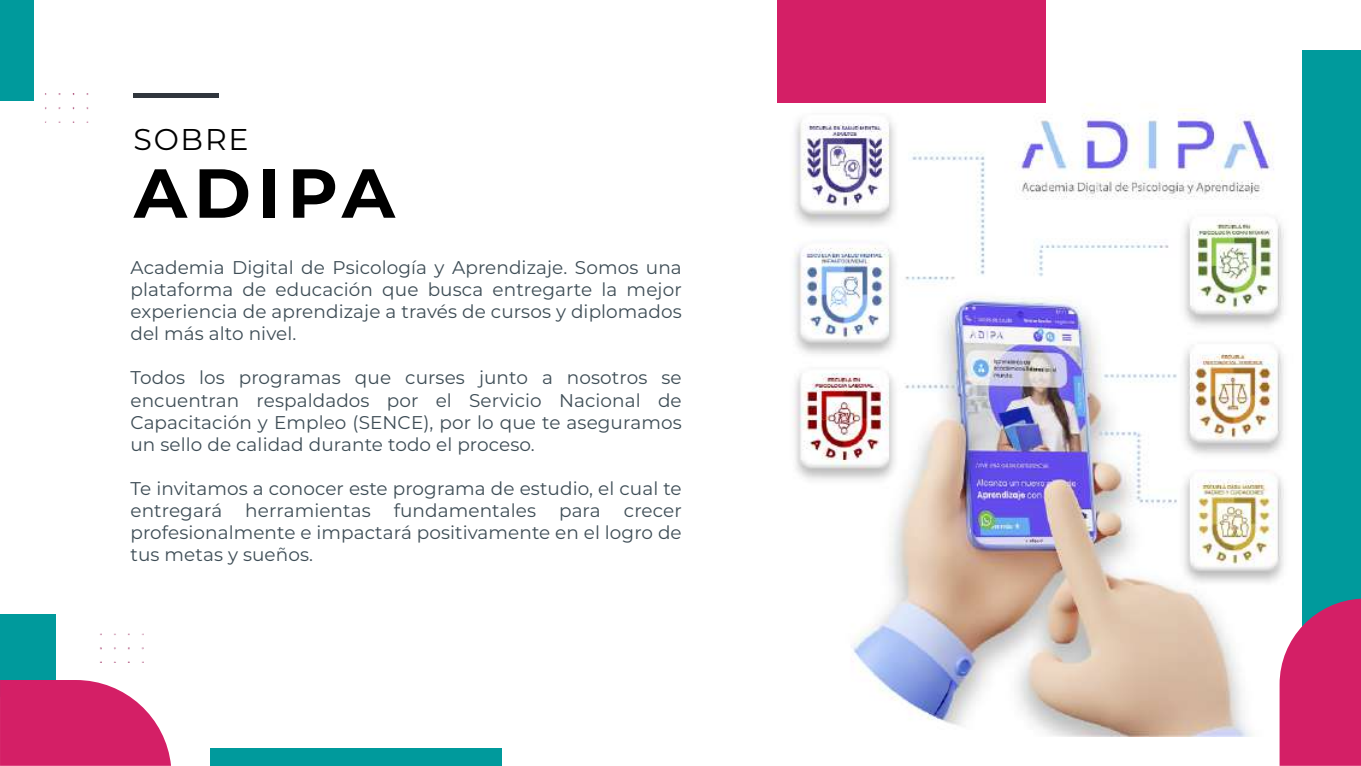
<style>
.page{position:relative;width:1361px;height:766px;background:#fff}
.page>*{position:absolute;margin:0;border:0;box-sizing:border-box;transform-origin:0 0}
.t1{font:700 69.25px "Montserrat";letter-spacing:.1em;color:#000}
.t2{font:30px "Montserrat";letter-spacing:.06em;color:#000}
.t3{font:18.5px/22px "Montserrat";letter-spacing:.005em;color:#3e4d56;text-align:justify}
</style>
<div class="page">
<img style="left:793px;top:104px;width:491px;height:631px">
<div style="left:1302px;top:50px;width:59px;height:598px;background:#009a9c"></div>
<svg style="left:1279px;top:598px;width:82px;height:167px;background:#ce3675"></svg>
<div style="left:777px;top:0;width:269px;height:103px;background:#d41f66"></div>
<div style="left:0;top:0;width:33px;height:100px;background:#009a9c"></div>
<div style="left:133px;top:93px;width:85px;height:5px;background:#30363d"></div>
<div style="left:0;top:614px;width:55px;height:82px;background:#009a9c"></div>
<svg style="left:0;top:679px;width:171px;height:86px;background:#d83d7a"></svg>
<div style="left:210px;top:747px;width:291px;height:18px;background:#009a9c"></div>
<h2 class="t2" style="left:133px;top:119px;width:117px">SOBRE</h2>
<h1 class="t1" style="left:134px;top:143px;width:262px">ADIPA</h1>
<p class="t3" style="left:130px;top:255px;width:553px">Academia Digital de Psicología y Aprendizaje. Somos una plataforma de educación que busca entregarte la mejor experiencia de aprendizaje a través de cursos y diplomados del más alto nivel.</p>
<p class="t3" style="left:130px;top:366px;width:553px">Todos los programas que curses junto a nosotros se encuentran respaldados por el Servicio Nacional de Capacitación y Empleo (SENCE), por lo que te aseguramos un sello de calidad durante todo el proceso.</p>
<p class="t3" style="left:130px;top:476px;width:553px">Te invitamos a conocer este programa de estudio, el cual te entregará</p>
<p class="t3" style="left:245px;top:499px;width:127px">herramientas</p>
<p class="t3" style="left:394px;top:499px;width:144px">fundamentales</p>
<p class="t3" style="left:559px;top:499px;width:43px">para</p>
<p class="t3" style="left:130px;top:499px;width:553px;text-indent:493px">crecer profesionalmente e impactará positivamente en el logro de tus metas y sueños.</p>
</div>
